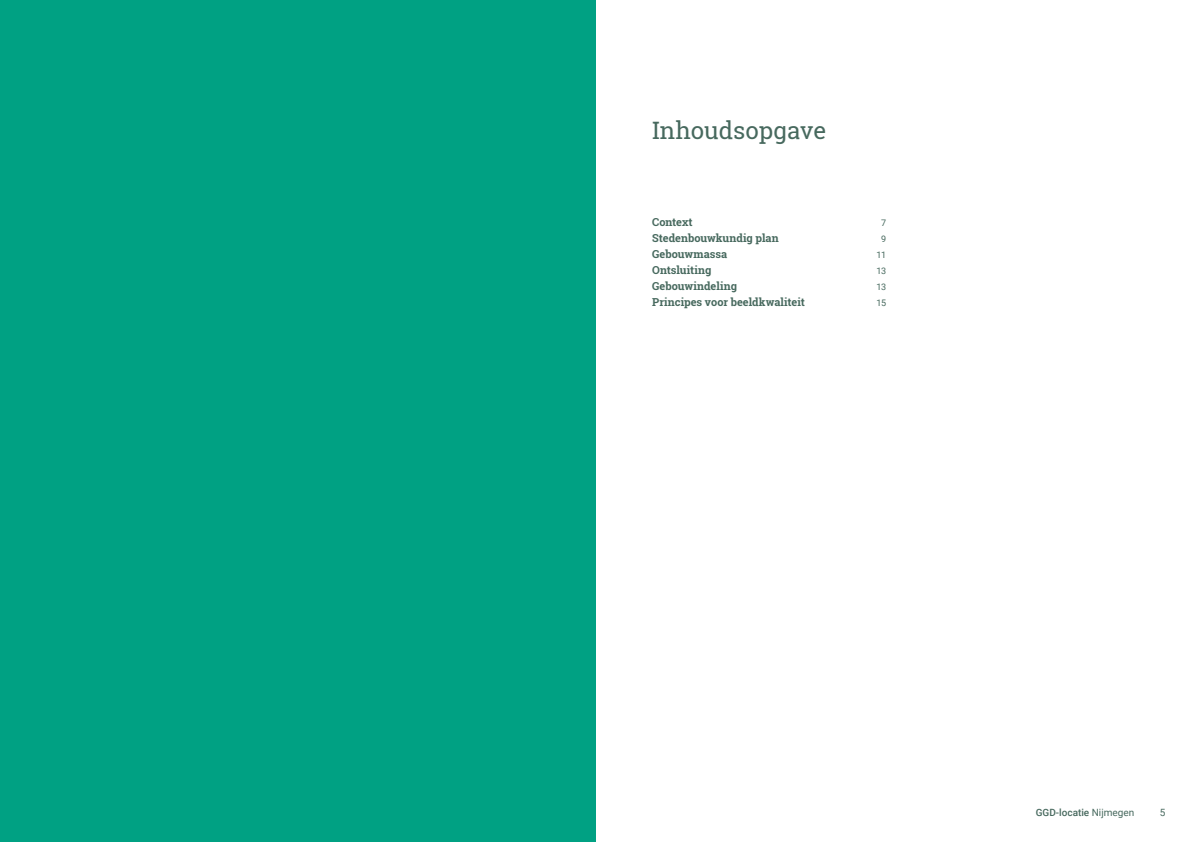
<style>
.page{position:relative;width:1191px;height:842px;background:#fff}
.page>*{position:absolute;margin:0;border:0;box-sizing:border-box;transform-origin:0 0}
.t1{font:24px "Roboto Slab";color:#47695e}
.t2{font:700 11px "Roboto Slab";color:#47695e}
.t3{font:500 10px "Roboto";color:#47695e}
.t4{font:10px "Roboto";color:#47695e}
.t5{font:9px "Roboto";letter-spacing:-.05em;color:#47695e}
.s1{font-weight:400}
</style>
<div class="page">
<div style="left:0;top:0;width:595px;height:842px;background:#00a183"></div>
<h1 class="t1" style="left:652px;top:114px;width:176px">Inhoudsopgave</h1>
<p class="t2" style="left:652px;top:214px;width:42px">Context</p>
<p class="t5" style="left:881px;top:217px;width:7px">7</p>
<p class="t2" style="left:652px;top:230px;width:128px">Stedenbouwkundig plan</p>
<p class="t5" style="left:881px;top:233px;width:7px">9</p>
<p class="t2" style="left:652px;top:246px;width:76px">Gebouwmassa</p>
<p class="t5" style="left:876px;top:249px;width:11px">11</p>
<p class="t2" style="left:652px;top:262px;width:61px">Ontsluiting</p>
<p class="t5" style="left:876px;top:265px;width:11px">13</p>
<p class="t2" style="left:652px;top:278px;width:86px">Gebouwindeling</p>
<p class="t5" style="left:876px;top:281px;width:11px">13</p>
<p class="t2" style="left:652px;top:294px;width:154px">Principes voor beeldkwaliteit</p>
<p class="t5" style="left:876px;top:297px;width:11px">15</p>
<p class="t3" style="left:1035px;top:806px;width:100px">GGD-locatie <span class="s1">Nijmegen</span></p>
<p class="t4" style="left:1159px;top:806px;width:7px">5</p>
</div>
